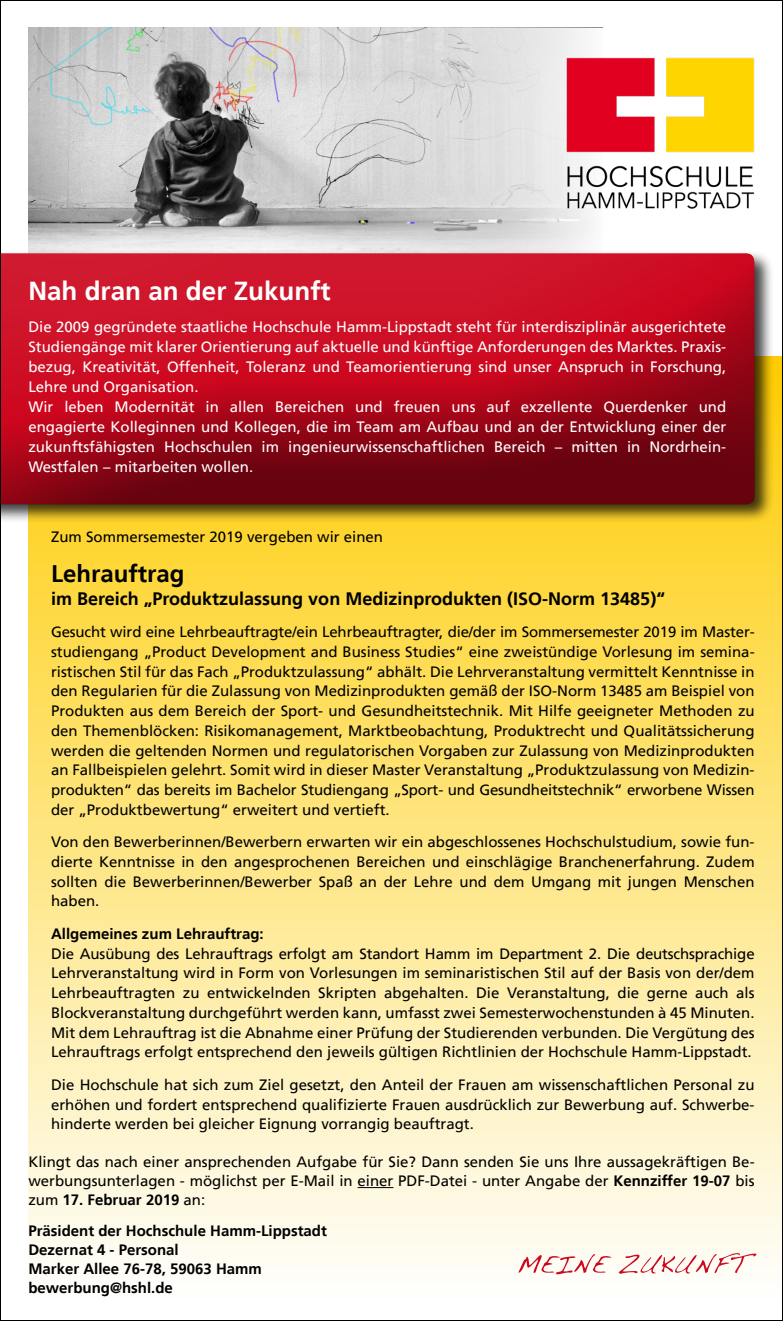
<style>
.page{position:relative;width:783px;height:1321px;background:#fff}
.page>*{position:absolute;margin:0;border:0;box-sizing:border-box;transform-origin:0 0}
.t1{font:700 26px "Frutiger LT";color:#fff}
.t2{font:700 24px "Frutiger LT";color:#000}
.t3{font:700 18px "Frutiger LT";color:#000}
.t4{font:15px/19.8px "Frutiger LT";color:#000;text-align:justify}
.t5{font:15px/20px "Frutiger LT";color:#fff}
.t6{font:700 15px/19px "Frutiger LT";color:#000}
.s1{font-weight:700}
</style>
<div class="page">
<div style="left:28px;top:356px;width:754px;height:942px;background:linear-gradient(to bottom,#fecc00,#fefefd)"></div>
<img style="left:28px;top:28px;width:327px;height:222px">
<svg style="left:355px;top:28px;width:252px;height:222px;background:#dbdbdb"></svg>
<div style="left:0;top:250px;width:773px;height:274px;background:#000;opacity:.75"></div>
<div style="left:0;top:251px;width:755px;height:195px;background:#fff;opacity:.1"></div>
<div style="left:0;top:259px;width:755px;height:246px;background:#000;opacity:.5"></div>
<hr style="left:357px;top:1187px;width:36px;height:1px;background:#000">
<svg style="left:518px;top:1253px;width:238px;height:21px"></svg>
<img style="left:565px;top:58px;width:189px;height:152px">
<h1 class="t1" style="left:28px;top:275px;width:303px">Nah dran an der Zukunft</h1>
<p class="t5" style="left:28px;top:317px;width:699px">Die 2009 gegründete staatliche Hochschule Hamm-Lippstadt steht für interdisziplinär ausgerichtete Studiengänge mit klarer Orientierung auf aktuelle und künftige Anforderungen des Marktes. Praxis&shy;bezug, Kreativität, Offenheit, Toleranz und Teamorientierung sind unser Anspruch in Forschung, Lehre und Organisation.<br>Wir leben Modernität in allen Bereichen und freuen uns auf exzellente Querdenker und engagierte Kolleginnen und Kollegen, die im Team am Aufbau und an der Entwicklung einer der zukunftsfähigsten Hochschulen im ingenieurwissenschaftlichen Bereich – mitten in Nordrhein-Westfalen – mitarbeiten wollen.</p>
<p class="t4" style="left:51px;top:527px;width:333px">Zum Sommersemester 2019 vergeben wir einen</p>
<h2 class="t2" style="left:51px;top:559px;width:135px">Lehrauftrag</h2>
<p class="t3" style="left:51px;top:588px;width:615px">im Bereich „Produktzulassung von Medizinprodukten (ISO-Norm 13485)“</p>
<p class="t4" style="left:51px;top:622px;width:705px">Gesucht wird eine Lehrbeauftragte/ein Lehrbeauftragter, die/der im Sommersemester 2019 im Master&shy;studiengang „Product Development and Business Studies“ eine zweistündige Vorlesung im semina&shy;ristischen Stil für das Fach „Produktzulassung“ abhält. Die Lehrveranstaltung vermittelt Kenntnisse in den Regularien für die Zulassung von Medizinprodukten gemäß der ISO-Norm 13485 am Beispiel von Produkten aus dem Bereich der Sport- und Gesundheitstechnik. Mit Hilfe geeigneter Methoden zu den Themenblöcken: Risikomanagement, Marktbeobachtung, Produktrecht und Qualitätssicherung werden die geltenden Normen und regulatorischen Vorgaben zur Zulassung von Medizinprodukten an Fallbeispielen gelehrt. Somit wird in dieser Master Veranstaltung „Produktzulassung von Medizin&shy;produkten“ das bereits im Bachelor Studiengang „Sport- und Gesundheitstechnik“ erworbene Wissen der „Produktbewertung“ erweitert und vertieft.</p>
<p class="t4" style="left:51px;top:832px;width:705px">Von den Bewerberinnen/Bewerbern erwarten wir ein abgeschlossenes Hochschulstudium, sowie fun&shy;dierte Kenntnisse in den angesprochenen Bereichen und einschlägige Branchenerfahrung. Zudem sollten die Bewerberinnen/Bewerber Spaß an der Lehre und dem Umgang mit jungen Menschen haben.</p>
<p class="t6" style="left:51px;top:924px;width:214px">Allgemeines zum Lehrauftrag:</p>
<p class="t4" style="left:51px;top:944px;width:705px">Die Ausübung des Lehrauftrags erfolgt am Standort Hamm im Department 2. Die deutschsprachige Lehrveranstaltung wird in Form von Vorlesungen im seminaristischen Stil auf der Basis von der/dem Lehrbeauftragten zu entwickelnden Skripten abgehalten. Die Veranstaltung, die gerne auch als Blockveranstaltung durchgeführt werden kann, umfasst zwei Semesterwochenstunden à 45 Minuten.<br>Mit dem Lehrauftrag ist die Abnahme einer Prüfung der Studierenden verbunden. Die Vergütung des Lehrauftrags erfolgt entsprechend den jeweils gültigen Richtlinien der Hochschule Hamm-Lippstadt.</p>
<p class="t4" style="left:51px;top:1075px;width:704px">Die Hochschule hat sich zum Ziel gesetzt, den Anteil der Frauen am wissenschaftlichen Personal zu erhöhen und fordert entsprechend qualifizierte Frauen ausdrücklich zur Bewerbung auf. Schwerbe&shy;hinderte werden bei gleicher Eignung vorrangig beauftragt.</p>
<p class="t4" style="left:28px;top:1152px;width:727px;line-height:19px">Klingt das nach einer ansprechenden Aufgabe für Sie? Dann senden Sie uns Ihre aussagekräftigen Be&shy;werbungsunterlagen - möglichst per E-Mail in einer PDF-Datei - unter Angabe der <span class="s1">Kennziffer 19-07</span> bis zum <span class="s1">17. Februar 2019</span> an:</p>
<p class="t6" style="left:28px;top:1221px;width:300px">Präsident der Hochschule Hamm-Lippstadt<br>Dezernat 4 - Personal<br>Marker Allee 76-78, 59063 Hamm bewerbung@hshl.de</p>
</div>
